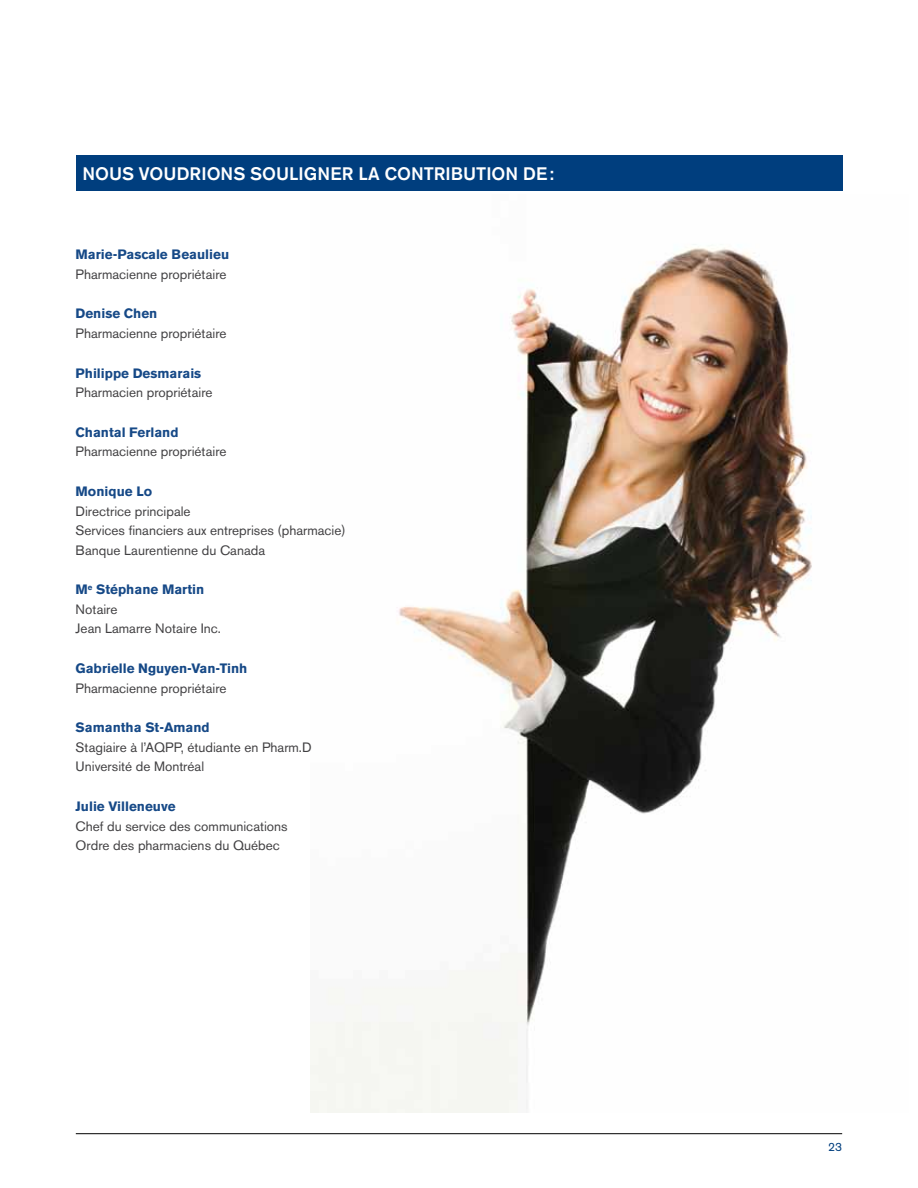
<style>
.page{position:relative;width:918px;height:1188px;background:#fff}
.page>*{position:absolute;margin:0;border:0;box-sizing:border-box;transform-origin:0 0}
.t1{font:500 18px "Akzidenz Grotesk BE";color:#fff}
.t2{font:13.5px/19.5px "Akzidenz Grotesk BE";color:#414042}
.t3{font:700 13.5px "Akzidenz Grotesk BE";color:#164987}
.t4{font:12px "Akzidenz Grotesk BE";color:#003e7e}
.s1{font-weight:700;color:#164987}
</style>
<div class="page">
<img style="left:311px;top:244px;width:501px;height:868px">
<hr style="left:76px;top:1133px;width:766px;height:1px;background:#000">
<div style="left:76px;top:155px;width:766px;height:36px;background:#003e7e"></div>
<h1 class="t1" style="left:82px;top:163px;width:473px">NOUS VOUDRIONS SOULIGNER LA CONTRIBUTION DE:</h1>
<p class="t3" style="left:76px;top:247px;width:155px">Marie-Pascale Beaulieu</p>
<p class="t2" style="left:76px;top:264px;width:153px">Pharmacienne propriétaire</p>
<p class="t3" style="left:76px;top:306px;width:83px">Denise Chen</p>
<p class="t2" style="left:76px;top:323px;width:153px">Pharmacienne propriétaire</p>
<p class="t3" style="left:76px;top:365px;width:127px">Philippe Desmarais</p>
<p class="t2" style="left:76px;top:383px;width:138px">Pharmacien propriétaire</p>
<p class="t3" style="left:76px;top:424px;width:104px">Chantal Ferland</p>
<p class="t2" style="left:76px;top:442px;width:153px">Pharmacienne propriétaire</p>
<p class="t3" style="left:76px;top:484px;width:78px">Monique Lo</p>
<p class="t2" style="left:76px;top:501px;width:272px">Directrice principale<br>Services financiers aux entreprises (pharmacie)<br>Banque Laurentienne du Canada</p>
<p class="t2" style="left:76px;top:580px;width:147px"><span class="s1">M</span> <sup>e</sup> <span class="s1">Stéphane Martin<br></span>Notaire<br>Jean Lamarre Notaire Inc.</p>
<p class="t3" style="left:76px;top:661px;width:173px">Gabrielle Nguyen-Van-Tinh</p>
<p class="t2" style="left:76px;top:678px;width:153px">Pharmacienne propriétaire</p>
<p class="t3" style="left:76px;top:720px;width:136px">Samantha St-Amand</p>
<p class="t2" style="left:76px;top:737px;width:238px">Stagiaire à l’AQPP, étudiante en Pharm.D<br>Université de Montréal</p>
<p class="t3" style="left:76px;top:799px;width:102px">Julie Villeneuve</p>
<p class="t2" style="left:76px;top:816px;width:214px">Chef du service des communications<br>Ordre des pharmaciens du Québec</p>
<p class="t4" style="left:828px;top:1140px;width:16px">23</p>
</div>
